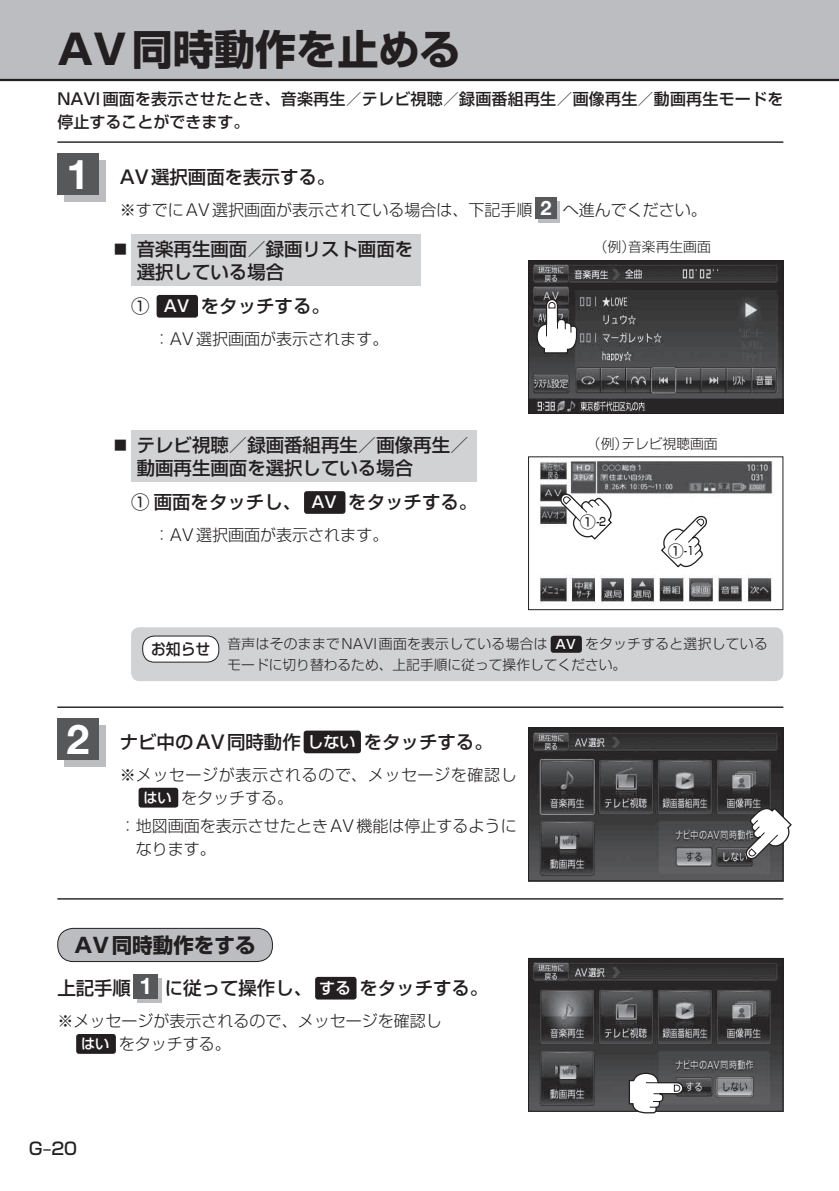
<style>
.page{position:relative;width:839px;height:1191px;background:#fff}
.page>*{position:absolute;margin:0;border:0;box-sizing:border-box;transform-origin:0 0}
.t1{font:41.2px "Shin Go Pro Bold 90 msp RKSJ H";color:#231f20}
.t2{font:700 41.2px "Helvetica Neue";color:#fff}
.t3{font:20.6px "Shin Go Pro Bold 90 msp RKSJ H";color:#231f20}
.t4{font:18.4px/22.6px "Shin Go Pro Medium 90 msp RKSJ H";color:#231f20}
.t5{font:17px "Shin Go Pro Medium 90 msp RKSJ H";color:#231f20}
.t6{font:16px/22.6px "Shin Go Pro Light 90 msp RKSJ H";color:#231f20}
.t7{font:16px/22.6px "Shin Go Pro Medium 90 msp RKSJ H";letter-spacing:.01em;color:#231f20}
.t8{font:16px/22.6px "Shin Go Pro Light 90 msp RKSJ H";letter-spacing:.035em;color:#231f20}
.t9{font:15.6px "Shin Go Pro Medium 90 msp RKSJ H";color:#231f20;scale:.95 1}
.t10{font:13.8px/20.6px "Shin Go Pro Light 90 msp RKSJ H";letter-spacing:.025em;color:#231f20}
.t11{font:13.8px "Shin Go Pro Light 90 msp RKSJ H";color:#231f20}
.t12{font:11.4px "Shin Go Pro Medium 90 msp RKSJ H";color:#231f20;scale:.8 1}
.s1{font-family:"Helvetica Neue";font-weight:700;font-size:19.8px;color:#fff}
.s2{font-size:12.8px}
.s3{font-size:16px;color:#fff}
.s4{font-size:16px}
.s5{font-family:"Shin Go Pro Medium 90 msp RKSJ H";font-size:12.8px;color:#fff}
.s6{font-family:"Shin Go Pro Medium 90 msp RKSJ H";font-size:14.2px;color:#fff}
.s7{font-family:"Helvetica Neue";font-weight:700;font-size:23px;color:#fff}
</style>
<div class="page">
<div style="left:0;top:0;width:839px;height:80px;background:#bcbdc0"></div>
<hr style="left:0;top:79px;width:839px;height:2px;background:#231f20">
<img style="left:530px;top:960px;width:251px;height:149px">
<div style="left:528px;top:958px;width:255px;height:153px;border:1px solid #231f20"></div>
<img style="left:530px;top:729px;width:251px;height:150px">
<div style="left:528px;top:727px;width:255px;height:154px;border:1px solid #231f20"></div>
<hr style="left:57px;top:141px;width:726px;height:2px;background:#231f20">
<div style="left:64px;top:160px;width:41px;height:42px;background:#bcbdc0"></div>
<div style="left:57px;top:153px;width:42px;height:42px;background:#57585a"></div>
<svg style="left:539px;top:201px;width:21px;height:21px"></svg>
<div style="left:535px;top:198px;width:21px;height:21px;background:#57585a"></div>
<hr style="left:57px;top:898px;width:726px;height:1px;background:#231f20">
<div style="left:131px;top:235px;width:289px;height:51px;background:#d1d2d4"></div>
<div style="left:157px;top:295px;width:41px;height:23px;background:#231f20;border-radius:3px"></div>
<img style="left:530px;top:262px;width:251px;height:150px">
<div style="left:528px;top:260px;width:255px;height:154px;border:1px solid #231f20"></div>
<svg style="left:536px;top:298px;width:42px;height:56px"></svg>
<div style="left:304px;top:491px;width:41px;height:23px;background:#231f20;border-radius:3px"></div>
<div style="left:131px;top:431px;width:346px;height:51px;background:#d1d2d4"></div>
<img style="left:540px;top:461px;width:233px;height:145px">
<div style="left:528px;top:456px;width:255px;height:154px;border:1px solid #231f20"></div>
<svg style="left:660px;top:514px;width:49px;height:55px"></svg>
<svg style="left:558px;top:492px;width:55px;height:49px"></svg>
<hr style="left:57px;top:706px;width:726px;height:2px;background:#231f20">
<div style="left:64px;top:725px;width:41px;height:42px;background:#bcbdc0"></div>
<div style="left:57px;top:718px;width:42px;height:42px;background:#57585a"></div>
<div style="left:304px;top:730px;width:57px;height:23px;background:#231f20;border-radius:3px"></div>
<div style="left:139px;top:788px;width:39px;height:19px;background:#231f20;border-radius:3px"></div>
<svg style="left:743px;top:806px;width:49px;height:55px"></svg>
<div style="left:138px;top:978px;width:24px;height:25px;background:#bcbdc0"></div>
<div style="left:134px;top:974px;width:24px;height:25px;background:#57585a"></div>
<div style="left:315px;top:977px;width:41px;height:22px;background:#231f20;border-radius:3px"></div>
<div style="left:76px;top:1034px;width:40px;height:20px;background:#231f20;border-radius:3px"></div>
<div style="left:58px;top:928px;width:214px;height:33px;background:#bcbdc0;border-radius:16px"></div>
<div style="left:57px;top:928px;width:216px;height:34px;border:1px solid #231f20;border-radius:16px"></div>
<svg style="left:624px;top:1072px;width:60px;height:42px"></svg>
<div style="left:131px;top:627px;width:652px;height:54px;background:#d1d2d4;border-radius:9px"></div>
<div style="left:550px;top:636px;width:32px;height:17px;background:#231f20;border-radius:3px"></div>
<div style="left:143px;top:636px;width:76px;height:26px;background:#fff;border-radius:12px"></div>
<div style="left:142px;top:636px;width:77px;height:26px;border:1px solid #231f20;border-radius:12px"></div>
<h1 class="t1" style="left:57px;top:34px;width:405px">AV同時動作を止める</h1>
<p class="t7" style="left:57px;top:90px;width:727px">NAVI画面を表示させたとき、音楽再生／テレビ視聴／録画番組再生／画像再生／動画再生モードを停止することができます。</p>
<h1 class="t2" style="left:67px;top:159px;width:24px">1</h1>
<p class="t4" style="left:120px;top:168px;width:217px">AV選択画面を表示する。</p>
<p class="t6" style="left:120px;top:201px;width:588px">※ すでにAV選択画面が表示されている場合は、下記手順 <span class="s1">2</span> へ進んでください。</p>
<p class="t4" style="left:137px;top:240px;width:278px;text-indent:-23px"><span class="s2">■</span> 音楽再生画面／録画リスト画面を選択している場合</p>
<p class="t4" style="left:131px;top:297px;width:200px">① <span class="s3">AV</span> をタッチする。</p>
<p class="t6" style="left:154px;top:330px;width:236px">：AV選択画面が表示されます。</p>
<p class="t11" style="left:594px;top:242px;width:118px">（例）音楽再生画面</p>
<p class="t4" style="left:137px;top:436px;width:333px;text-indent:-23px"><span class="s2">■</span> テレビ視聴／録画番組再生／画像再生／動画再生画面を選択している場合</p>
<p class="t11" style="left:587px;top:438px;width:132px">（例）テレビ視聴画面</p>
<p class="t4" style="left:131px;top:494px;width:348px">① 画面をタッチし、 <span class="s3">AV</span> をタッチする。</p>
<p class="t6" style="left:154px;top:526px;width:236px">：AV選択画面が表示されます。</p>
<p class="t12" style="left:580px;top:517px;width:34px"><span class="s4">①</span>-2</p>
<p class="t12" style="left:668px;top:547px;width:34px"><span class="s4">①</span>-1</p>
<p class="t9" style="left:151px;top:643px;width:64px">お知らせ</p>
<p class="t10" style="left:227px;top:636px;width:542px">音声はそのままでNAVI画面を表示している場合は <span class="s5">AV</span> をタッチすると選択しているモードに切り替わるため、上記手順に従って操作してください。</p>
<h1 class="t2" style="left:67px;top:724px;width:24px">2</h1>
<p class="t4" style="left:120px;top:733px;width:374px">ナビ中のAV同時動作<span class="s3">しない</span>をタッチする。</p>
<p class="t8" style="left:143px;top:765px;width:375px;text-indent:-24px">※ メッセージが表示されるので、メッセージを確認し<span class="s6">はい</span> をタッチする。</p>
<p class="t6" style="left:136px;top:817px;width:382px;text-indent:-16px">： 地図画面を表示させたときAV機能は停止するようになります。</p>
<p class="t3" style="left:74px;top:937px;width:183px">AV同時動作をする</p>
<p class="t4" style="left:57px;top:979px;width:432px">上記手順 <span class="s7">1</span> に従って操作し、<span class="s3">する</span>をタッチする。</p>
<p class="t6" style="left:81px;top:1012px;width:362px;text-indent:-24px">※ メッセージが表示されるので、メッセージを確認し<span class="s6">はい</span> をタッチする。</p>
<p class="t5" style="left:29px;top:1142px;width:50px">G‒20</p>
</div>
